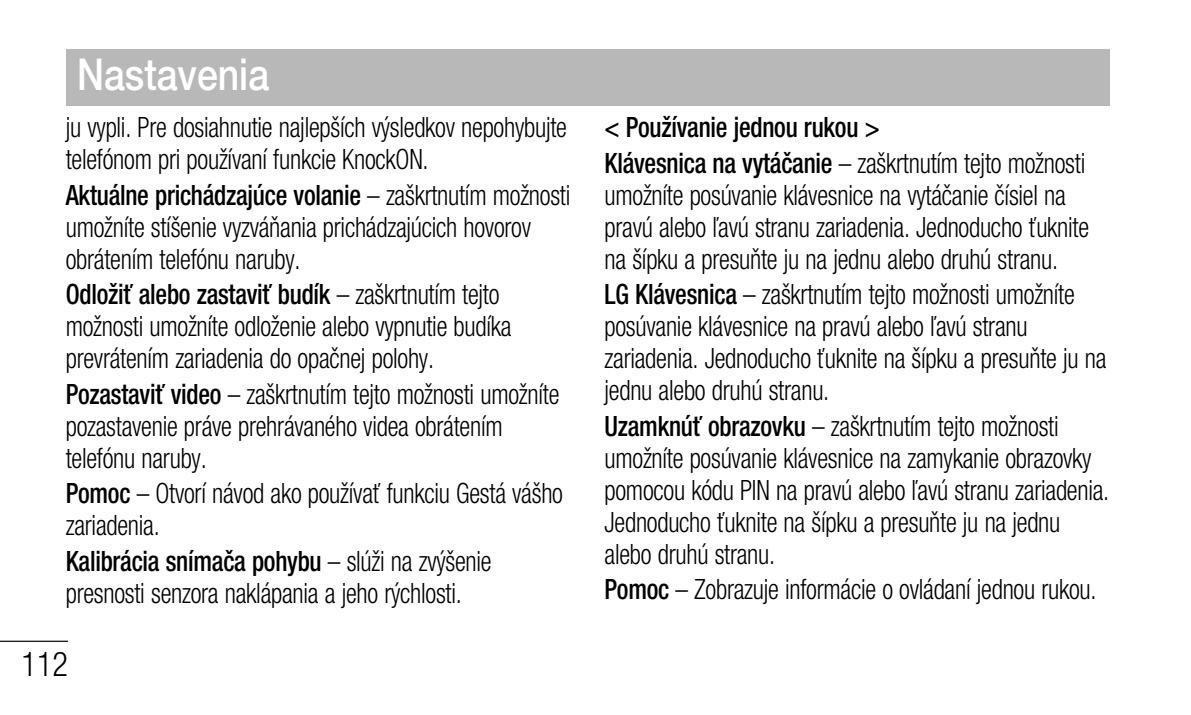
<style>
.page{position:relative;width:1191px;height:715px;background:#fff}
.page>*{position:absolute;margin:0;border:0;box-sizing:border-box;transform-origin:0 0}
.t1{font:500 44px "Helvetica Neue LT Pro";color:#fff;scale:.85 1}
.t2{font:300 condensed 34px "Helvetica Neue LT Pro";color:#000;scale:.95 1}
.t3{font:300 condensed 28px/32px "Helvetica Neue LT Pro";letter-spacing:-.01em;color:#000;scale:.9 1}
.t4{font:500 condensed 28px/35.2px "Helvetica Neue LT Pro";letter-spacing:-.01em;color:#000;scale:.9 1}
.s1{font-weight:500}
.s2{font-weight:300}
</style>
<div class="page">
<hr style="left:0;top:640px;width:68px;height:1px;background:#000">
<div style="left:66px;top:50px;width:1043px;height:56px;background:#b8b8b8"></div>
<h1 class="t1" style="left:77px;top:58px;width:227px">Nastavenia</h1>
<p class="t3" style="left:66px;top:114px;width:558px">ju vypli. Pre dosiahnutie najlepších výsledkov nepohybujte telefónom pri používaní funkcie KnockON.</p>
<p class="t3" style="left:66px;top:181px;width:562px"><span class="s1">Aktuálne prichádzajúce volanie</span> – zaškrtnutím možnosti umožníte stíšenie vyzváňania prichádzajúcich hovorov obrátením telefónu naruby.</p>
<p class="t3" style="left:66px;top:281px;width:497px"><span class="s1">Odložiť alebo zastaviť budík</span> – zaškrtnutím tejto možnosti umožníte odloženie alebo vypnutie budíka prevrátením zariadenia do opačnej polohy.</p>
<p class="t3" style="left:66px;top:380px;width:550px"><span class="s1">Pozastaviť video</span> – zaškrtnutím tejto možnosti umožníte pozastavenie práve prehrávaného videa obrátením telefónu naruby.</p>
<p class="t3" style="left:66px;top:480px;width:554px"><span class="s1">Pomoc</span> – Otvorí návod ako používať funkciu Gestá vášho zariadenia.</p>
<p class="t3" style="left:66px;top:547px;width:475px"><span class="s1">Kalibrácia snímača pohybu</span> – slúži na zvýšenie presnosti senzora naklápania a jeho rýchlosti.</p>
<p class="t2" style="left:22px;top:651px;width:50px">112</p>
<p class="t4" style="left:604px;top:112px;width:535px">&lt; Používanie jednou rukou &gt;<br>Klávesnica na vytáčanie <span class="s2">– zaškrtnutím tejto možnosti</span></p>
<p class="t3" style="left:604px;top:181px;width:540px">umožníte posúvanie klávesnice na vytáčanie čísiel na pravú alebo ľavú stranu zariadenia. Jednoducho ťuknite na šípku a presuňte ju na jednu alebo druhú stranu.</p>
<p class="t3" style="left:604px;top:281px;width:559px"><span class="s1">LG Klávesnica</span> – zaškrtnutím tejto možnosti umožníte posúvanie klávesnice na pravú alebo ľavú stranu zariadenia. Jednoducho ťuknite na šípku a presuňte ju na jednu alebo druhú stranu.</p>
<p class="t3" style="left:604px;top:412px;width:562px"><span class="s1">Uzamknúť obrazovku</span> – zaškrtnutím tejto možnosti umožníte posúvanie klávesnice na zamykanie obrazovky pomocou kódu PIN na pravú alebo ľavú stranu zariadenia.<br>Jednoducho ťuknite na šípku a presuňte ju na jednu alebo druhú stranu.</p>
<p class="t3" style="left:604px;top:576px;width:548px"><span class="s1">Pomoc</span> – Zobrazuje informácie o ovládaní jednou rukou.</p>
</div>
